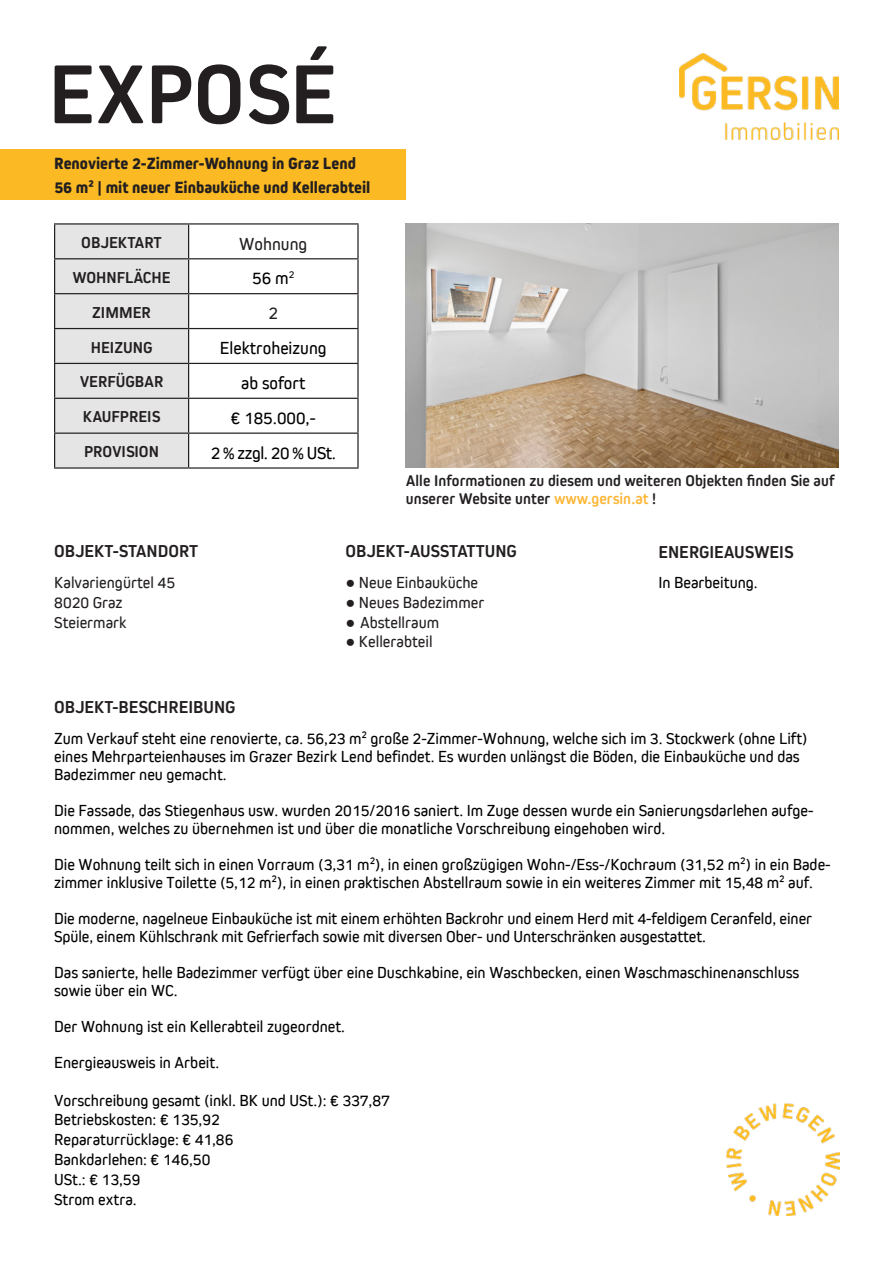
<style>
.page{position:relative;width:893px;height:1263px;background:#fff}
.page>*{position:absolute;margin:0;border:0;box-sizing:border-box;transform-origin:0 0}
.t1{font:700 87px "Kiro";color:#231f20}
.t2{font:700 18px "Kiro";color:#231f20}
.t3{font:18px "Kiro W01";color:#000001}
.t4{font:18px "Kiro W01";letter-spacing:-.025em;color:#000001}
.t5{font:18px "Kiro W01";color:#231f20}
.t6{font:800 16.95px "Kiro";color:#231f20}
.t7{font:16.5px/18px "Kiro W01";color:#000001}
.t8{font:16.5px "Kiro W01";color:#231f20}
.t9{font:700 16.5px "Kiro";color:#231f20}
.t10{font:700 16.05px/18px "Kiro";letter-spacing:.005em;color:#231f20}
.s1{color:#fdb739}
.s2{font-family:"Arial"}
</style>
<div class="page">
<div style="left:0;top:149px;width:406px;height:51px;background:#fbba23"></div>
<svg style="left:55px;top:225px;width:133px;height:242px"></svg>
<hr style="left:54px;top:223px;width:135px;height:2px;background:#231f20">
<hr style="left:54px;top:225px;width:1px;height:33px;background:#231f20">
<hr style="left:189px;top:223px;width:170px;height:2px;background:#231f20">
<hr style="left:188px;top:225px;width:1px;height:33px;background:#231f20">
<hr style="left:357px;top:225px;width:2px;height:33px;background:#231f20">
<hr style="left:54px;top:258px;width:135px;height:1px;background:#231f20">
<hr style="left:54px;top:259px;width:1px;height:34px;background:#231f20">
<hr style="left:189px;top:258px;width:170px;height:1px;background:#231f20">
<hr style="left:188px;top:259px;width:1px;height:34px;background:#231f20">
<hr style="left:357px;top:259px;width:2px;height:34px;background:#231f20">
<hr style="left:54px;top:293px;width:135px;height:1px;background:#231f20">
<hr style="left:54px;top:294px;width:1px;height:34px;background:#231f20">
<hr style="left:189px;top:293px;width:170px;height:1px;background:#231f20">
<hr style="left:188px;top:294px;width:1px;height:34px;background:#231f20">
<hr style="left:357px;top:294px;width:2px;height:34px;background:#231f20">
<hr style="left:54px;top:328px;width:135px;height:1px;background:#231f20">
<hr style="left:54px;top:329px;width:1px;height:34px;background:#231f20">
<hr style="left:189px;top:328px;width:170px;height:1px;background:#231f20">
<hr style="left:188px;top:329px;width:1px;height:34px;background:#231f20">
<hr style="left:357px;top:329px;width:2px;height:34px;background:#231f20">
<hr style="left:54px;top:363px;width:135px;height:1px;background:#231f20">
<hr style="left:54px;top:364px;width:1px;height:34px;background:#231f20">
<hr style="left:189px;top:363px;width:170px;height:1px;background:#231f20">
<hr style="left:188px;top:364px;width:1px;height:34px;background:#231f20">
<hr style="left:357px;top:364px;width:2px;height:34px;background:#231f20">
<hr style="left:54px;top:398px;width:135px;height:1px;background:#231f20">
<hr style="left:54px;top:399px;width:1px;height:33px;background:#231f20">
<hr style="left:189px;top:398px;width:170px;height:1px;background:#231f20">
<hr style="left:188px;top:399px;width:1px;height:33px;background:#231f20">
<hr style="left:357px;top:399px;width:2px;height:33px;background:#231f20">
<hr style="left:54px;top:432px;width:135px;height:2px;background:#231f20">
<hr style="left:54px;top:434px;width:1px;height:33px;background:#231f20">
<hr style="left:189px;top:432px;width:170px;height:2px;background:#231f20">
<hr style="left:188px;top:434px;width:1px;height:33px;background:#231f20">
<hr style="left:357px;top:434px;width:2px;height:33px;background:#231f20">
<hr style="left:54px;top:467px;width:135px;height:2px;background:#231f20">
<hr style="left:189px;top:467px;width:170px;height:2px;background:#231f20">
<img style="left:406px;top:223px;width:433px;height:244px">
<img style="left:727px;top:1103px;width:112px;height:112px">
<img style="left:680px;top:53px;width:159px;height:87px">
<p class="t1" style="left:48px;top:44px;width:290px">EXPOSÉ</p>
<p class="t6" style="left:54px;top:154px;width:303px">Renovierte 2-Zimmer-Wohnung in Graz Lend</p>
<p class="t6" style="left:54px;top:178px;width:318px">56 m² | mit neuer Einbauküche und Kellerabteil</p>
<p class="t9" style="left:81px;top:233px;width:82px">OBJEKTART</p>
<p class="t5" style="left:239px;top:234px;width:70px">Wohnung</p>
<p class="t9" style="left:72px;top:268px;width:100px">WOHNFLÄCHE</p>
<p class="t3" style="left:252px;top:268px;width:44px">56 m<sup>2</sup></p>
<p class="t9" style="left:92px;top:303px;width:60px">ZIMMER</p>
<p class="t5" style="left:269px;top:303px;width:11px">2</p>
<p class="t9" style="left:91px;top:337px;width:63px">HEIZUNG</p>
<p class="t3" style="left:220px;top:338px;width:108px">Elektroheizung</p>
<p class="t9" style="left:80px;top:372px;width:85px">VERFÜGBAR</p>
<p class="t3" style="left:241px;top:373px;width:66px">ab sofort</p>
<p class="t9" style="left:83px;top:407px;width:79px">KAUFPREIS</p>
<p class="t3" style="left:231px;top:408px;width:86px">€ 185.000,-</p>
<p class="t9" style="left:84px;top:442px;width:76px">PROVISION</p>
<p class="t4" style="left:211px;top:443px;width:127px">2 % zzgl. 20 % USt.</p>
<p class="t10" style="left:406px;top:471px;width:430px">Alle Informationen zu diesem und weiteren Objekten finden Sie auf unserer Website unter <span class="s1">www.gersin.at</span> !</p>
<p class="t2" style="left:54px;top:541px;width:145px">OBJEKT-STANDORT</p>
<p class="t8" style="left:54px;top:573px;width:122px">Kalvariengürtel 45</p>
<p class="t8" style="left:54px;top:593px;width:70px">8020 Graz</p>
<p class="t8" style="left:54px;top:613px;width:74px">Steiermark</p>
<p class="t2" style="left:345px;top:541px;width:173px">OBJEKT-AUSSTATTUNG</p>
<p class="t8" style="left:345px;top:573px;width:134px"><span class="s2">●</span> Neue Einbauküche</p>
<p class="t8" style="left:345px;top:593px;width:140px"><span class="s2">●</span> Neues Badezimmer</p>
<p class="t8" style="left:345px;top:613px;width:95px"><span class="s2">●</span> Abstellraum</p>
<p class="t8" style="left:345px;top:633px;width:89px"><span class="s2">●</span> Kellerabteil</p>
<p class="t2" style="left:658px;top:541px;width:136px">ENERGIEAUSWEIS</p>
<p class="t7" style="left:658px;top:573px;width:101px">In Bearbeitung.</p>
<p class="t2" style="left:54px;top:697px;width:183px">OBJEKT-BESCHREIBUNG</p>
<p class="t7" style="left:54px;top:729px;width:755px">Zum Verkauf steht eine renovierte, ca. 56,23 m² große 2-Zimmer-Wohnung, welche sich im 3. Stockwerk (ohne Lift) eines Mehrparteienhauses im Grazer Bezirk Lend befindet. Es wurden unlängst die Böden, die Einbauküche und das<br>Badezimmer neu gemacht.</p>
<p class="t7" style="left:54px;top:801px;width:761px">Die Fassade, das Stiegenhaus usw. wurden 2015/2016 saniert. Im Zuge dessen wurde ein Sanierungsdarlehen aufge&shy;nommen, welches zu übernehmen ist und über die monatliche Vorschreibung eingehoben wird.</p>
<p class="t7" style="left:54px;top:855px;width:778px">Die Wohnung teilt sich in einen Vorraum (3,31 m²), in einen großzügigen Wohn-/Ess-/Kochraum (31,52 m²) in ein Bade&shy;zimmer inklusive Toilette (5,12 m²), in einen praktischen Abstellraum sowie in ein weiteres Zimmer mit 15,48 m² auf.</p>
<p class="t7" style="left:54px;top:909px;width:759px">Die moderne, nagelneue Einbauküche ist mit einem erhöhten Backrohr und einem Herd mit 4-feldigem Ceranfeld, einer<br>Spüle, einem Kühlschrank mit Gefrierfach sowie mit diversen Ober- und Unterschränken ausgestattet.</p>
<p class="t7" style="left:54px;top:963px;width:747px">Das sanierte, helle Badezimmer verfügt über eine Duschkabine, ein Waschbecken, einen Waschmaschinenanschluss sowie über ein WC.</p>
<p class="t7" style="left:54px;top:1017px;width:292px">Der Wohnung ist ein Kellerabteil zugeordnet.</p>
<p class="t7" style="left:54px;top:1053px;width:167px">Energieausweis in Arbeit.</p>
<p class="t7" style="left:54px;top:1091px;width:337px">Vorschreibung gesamt (inkl. BK und USt.): € 337,87</p>
<p class="t7" style="left:54px;top:1110px;width:167px">Betriebskosten: € 135,92</p>
<p class="t7" style="left:54px;top:1130px;width:181px">Reparaturrücklage: € 41,86</p>
<p class="t7" style="left:54px;top:1150px;width:158px">Bankdarlehen: € 146,50</p>
<p class="t7" style="left:54px;top:1170px;width:88px">USt.: € 13,59</p>
<p class="t7" style="left:54px;top:1190px;width:84px">Strom extra.</p>
</div>
